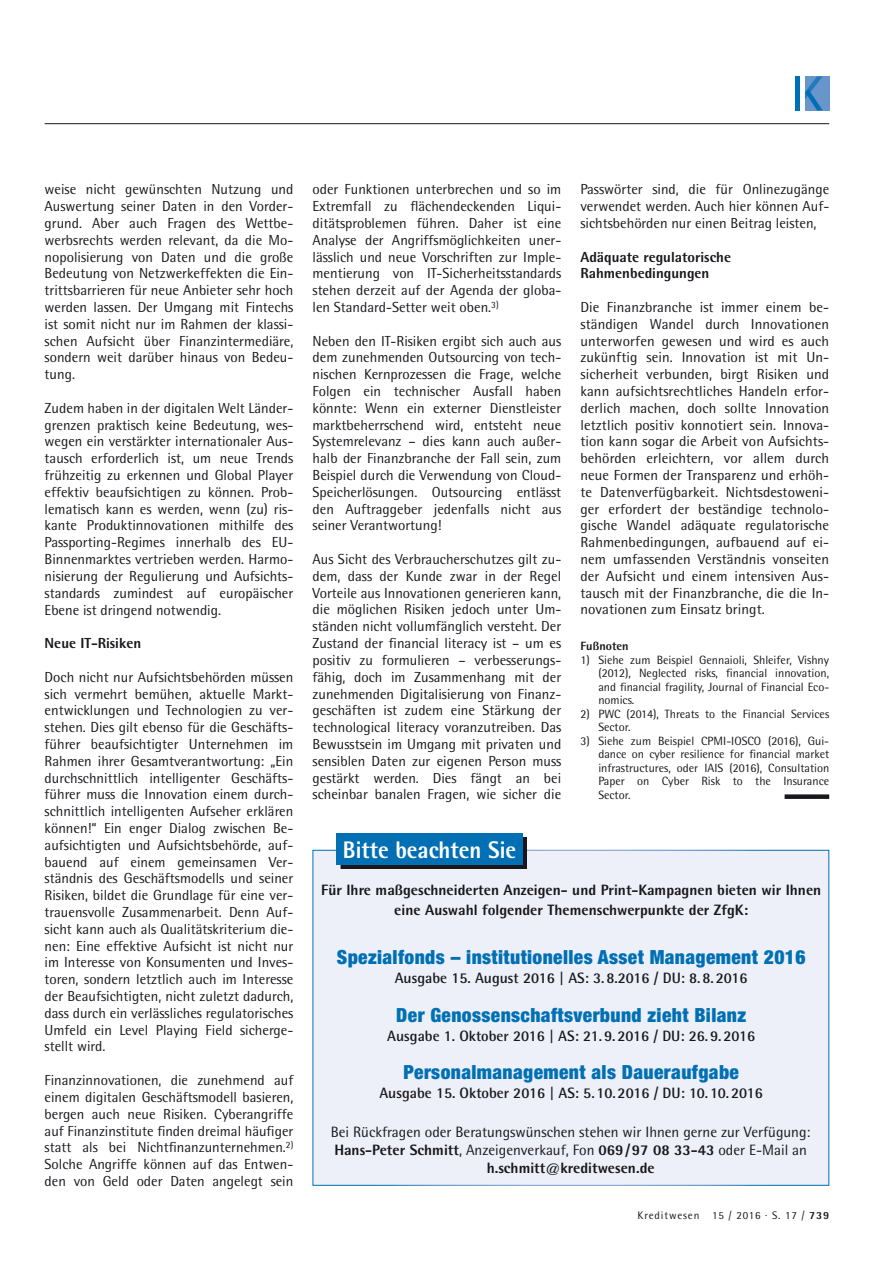
<style>
.page{position:relative;width:893px;height:1263px;background:#fff}
.page>*{position:absolute;margin:0;border:0;box-sizing:border-box;transform-origin:0 0}
.t1{font:800 24px "Rotis Semi Sans";color:#fff;scale:.93 1}
.t2{font:900 condensed 19.5px "Helvetica Neue";letter-spacing:.02em;color:#006fb4}
.t3{font:15px/18px "Rotis Semi Sans";color:#1a171c;text-align:center}
.t4{font:700 15px "Rotis Semi Sans";color:#1a171c}
.t5{font:800 15px/19.5px "Rotis Semi Sans";color:#1a171c;text-align:center}
.t6{font:14.55px/16.8px "Rotis Semi Sans";color:#1a171c;text-align:justify}
.t7{font:800 14.55px/16.8px "Rotis Semi Sans";color:#1a171c}
.t8{font:12px/13.5px "Rotis Semi Sans";color:#1a171c;text-align:justify}
.t9{font:800 12px "Rotis Semi Sans";color:#1a171c}
.t10{font:10.95px "Rotis Semi Sans";letter-spacing:.08em;color:#1a171c}
.s1{font-weight:800}
</style>
<div class="page">
<hr style="left:45px;top:123px;width:784px;height:1px;background:#1a171c">
<div style="left:805px;top:76px;width:24px;height:34px;background:#6895ca"></div>
<div style="left:795px;top:76px;width:5px;height:34px;background:#006fb4"></div>
<svg style="left:805px;top:76px;width:18px;height:34px"></svg>
<div style="left:785px;top:794px;width:44px;height:5px;background:#1a171c"></div>
<div style="left:313px;top:850px;width:516px;height:335px;background:#edf0f8"></div>
<div style="left:341px;top:837px;width:186px;height:32px;background:linear-gradient(to right,#1a171c,#1a171c)"></div>
<div style="left:337px;top:833px;width:186px;height:31px;background:#006fb4"></div>
<p class="t6" style="left:45px;top:181px;width:250px">weise nicht gewünschten Nutzung und Auswertung seiner Daten in den Vorder&shy;grund. Aber auch Fragen des Wettbe&shy;werbsrechts werden relevant, da die Mo&shy;nopolisierung von Daten und die große Bedeutung von Netzwerkeffekten die Ein&shy;trittsbarrieren für neue Anbieter sehr hoch werden lassen. Der Umgang mit Fintechs ist somit nicht nur im Rahmen der klassi&shy;schen Aufsicht über Finanzintermediäre, sondern weit darüber hinaus von Bedeu&shy;tung.</p>
<p class="t6" style="left:45px;top:399px;width:250px">Zudem haben in der digitalen Welt Länder&shy;grenzen praktisch keine Bedeutung, wes&shy;wegen ein verstärkter internationaler Aus&shy;tausch erforderlich ist, um neue Trends frühzeitig zu erkennen und Global Player effektiv beaufsichtigen zu können. Prob&shy;lematisch kann es werden, wenn (zu) ris&shy;kante Produktinnovationen mithilfe des Passporting-Regimes innerhalb des EU-Binnenmarktes vertrieben werden. Harmo&shy;nisierung der Regulierung und Aufsichts&shy;standards zumindest auf europäischer Ebene ist dringend notwendig.</p>
<p class="t7" style="left:45px;top:634px;width:98px">Neue IT-Risiken</p>
<p class="t6" style="left:45px;top:668px;width:250px">Doch nicht nur Aufsichtsbehörden müssen sich vermehrt bemühen, aktuelle Markt&shy;entwicklungen und Technologien zu ver&shy;stehen. Dies gilt ebenso für die Geschäfts&shy;führer beaufsichtigter Unternehmen im Rahmen ihrer Gesamtverantwortung: „Ein durchschnittlich intelligenter Geschäfts&shy;führer muss die Innovation einem durch&shy;schnittlich intelligenten Aufseher erklären können!“ Ein enger Dialog zwischen Be&shy;aufsichtigten und Aufsichtsbehörde, auf&shy;bauend auf einem gemeinsamen Ver&shy;ständnis des Geschäftsmodells und seiner Risiken, bildet die Grundlage für eine ver&shy;trauensvolle Zusammenarbeit. Denn Auf&shy;sicht kann auch als Qualitätskriterium die&shy;nen: Eine effektive Aufsicht ist nicht nur im Interesse von Konsumenten und Inves&shy;toren, sondern letztlich auch im Interesse der Beaufsichtigten, nicht zuletzt dadurch, dass durch ein verlässliches regulatorisches Umfeld ein Level Playing Field sicherge&shy;stellt wird.</p>
<p class="t6" style="left:45px;top:1071px;width:250px">Finanzinnovationen, die zunehmend auf einem digitalen Geschäftsmodell basieren, bergen auch neue Risiken. Cyberangriffe auf Finanzinstitute finden dreimal häufiger statt als bei Nichtfinanzunternehmen.<sup>2)<br></sup>Solche Angriffe können auf das Entwen&shy;den von Geld oder Daten angelegt sein</p>
<p class="t6" style="left:313px;top:181px;width:250px">oder Funktionen unterbrechen und so im Extremfall zu flächendeckenden Liqui&shy;ditätsproblemen führen. Daher ist eine Analyse der Angriffsmöglichkeiten uner&shy;lässlich und neue Vorschriften zur Imple&shy;mentierung von IT-Sicherheitsstandards stehen derzeit auf der Agenda der globa&shy;len Standard-Setter weit oben.<sup>3)</sup></p>
<p class="t6" style="left:313px;top:332px;width:250px">Neben den IT-Risiken ergibt sich auch aus dem zunehmenden Outsourcing von tech&shy;nischen Kernprozessen die Frage, welche Folgen ein technischer Ausfall haben könnte: Wenn ein externer Dienstleister marktbeherrschend wird, entsteht neue Systemrelevanz – dies kann auch außer&shy;halb der Finanzbranche der Fall sein, zum Beispiel durch die Verwendung von Cloud-Speicherlösungen. Outsourcing entlässt den Auftraggeber jedenfalls nicht aus seiner Verantwortung!</p>
<p class="t6" style="left:313px;top:551px;width:250px">Aus Sicht des Verbraucherschutzes gilt zu&shy;dem, dass der Kunde zwar in der Regel Vorteile aus Innovationen generieren kann, die möglichen Risiken jedoch unter Um&shy;ständen nicht vollumfänglich versteht. Der Zustand der financial literacy ist – um es positiv zu formulieren – verbesserungs&shy;fähig, doch im Zusammenhang mit der zunehmenden Digitalisierung von Finanz&shy;geschäften ist zudem eine Stärkung der technological literacy voranzutreiben. Das Bewusstsein im Umgang mit privaten und sensiblen Daten zur eigenen Person muss gestärkt werden. Dies fängt an bei scheinbar banalen Fragen, wie sicher die</p>
<h1 class="t1" style="left:343px;top:835px;width:188px">Bitte beachten Sie</h1>
<p class="t6" style="left:580px;top:181px;width:250px">Passwörter sind, die für Onlinezugänge verwendet werden. Auch hier können Auf&shy;sichtsbehörden nur einen Beitrag leisten,</p>
<p class="t7" style="left:580px;top:248px;width:152px">Adäquate regulatorische<br>Rahmenbedingungen</p>
<p class="t6" style="left:580px;top:298px;width:250px">Die Finanzbranche ist immer einem be&shy;ständigen Wandel durch Innovationen unterworfen gewesen und wird es auch zukünftig sein. Innovation ist mit Un&shy;sicherheit verbunden, birgt Risiken und kann aufsichtsrechtliches Handeln erfor&shy;derlich machen, doch sollte Innovation letztlich positiv konnotiert sein. Innova&shy;tion kann sogar die Arbeit von Aufsichts&shy;behörden erleichtern, vor allem durch neue Formen der Transparenz und erhöh&shy;te Datenverfügbarkeit. Nichtsdestoweni&shy;ger erfordert der beständige technolo&shy;gische Wandel adäquate regulatorische Rahmenbedingungen, aufbauend auf ei&shy;nem umfassenden Verständnis vonseiten der Aufsicht und einem intensiven Aus&shy;tausch mit der Finanzbranche, die die In&shy;novationen zum Einsatz bringt.</p>
<p class="t9" style="left:580px;top:639px;width:50px">Fußnoten</p>
<p class="t8" style="left:598px;top:653px;width:232px;text-indent:-18px">1) Siehe zum Beispiel Gennaioli, Shleifer, Vishny (2012), Neglected risks, financial innovation, and financial fragility, Journal of Financial Eco&shy;nomics.</p>
<p class="t8" style="left:598px;top:707px;width:232px;text-indent:-18px">2) PWC (2014), Threats to the Financial Services<br>Sector.</p>
<p class="t8" style="left:598px;top:734px;width:232px;text-indent:-18px">3) Siehe zum Beispiel CPMI-IOSCO (2016), Gui&shy;dance on cyber resilience for financial market infrastructures, oder IAIS (2016), Consultation Paper on Cyber Risk to the Insurance Sector.</p>
<p class="t5" style="left:321px;top:880px;width:502px">Für Ihre maßgeschneiderten Anzeigen- und Print-Kampagnen bieten wir Ihnen eine Auswahl folgender Themenschwerpunkte der ZfgK:</p>
<h2 class="t2" style="left:337px;top:945px;width:470px">Spezialfonds – institutionelles Asset Management 2016</h2>
<p class="t4" style="left:395px;top:969px;width:354px">Ausgabe 15. August 2016 | AS: 3.8.2016 / DU: 8.8.2016</p>
<h2 class="t2" style="left:396px;top:1003px;width:351px">Der Genossenschaftsverbund zieht Bilanz</h2>
<p class="t4" style="left:387px;top:1026px;width:370px">Ausgabe 1. Oktober 2016 | AS: 21.9.2016 / DU: 26.9.2016</p>
<h2 class="t2" style="left:403px;top:1060px;width:337px">Personalmanagement als Daueraufgabe</h2>
<p class="t4" style="left:379px;top:1084px;width:385px">Ausgabe 15. Oktober 2016 | AS: 5.10.2016 / DU: 10.10.2016</p>
<p class="t3" style="left:331px;top:1123px;width:481px">Bei Rückfragen oder Beratungswünschen stehen wir Ihnen gerne zur Verfügung:<br><span class="s1">Hans-Peter Schmitt</span>, Anzeigenverkauf, Fon <span class="s1">069/97 08 33-43</span> oder E-Mail an <span class="s1">h.schmitt@kreditwesen.de</span></p>
<p class="t10" style="left:638px;top:1209px;width:193px">Kreditwesen 15 / 2016 · S. 17 / <span class="s1">739</span></p>
</div>
